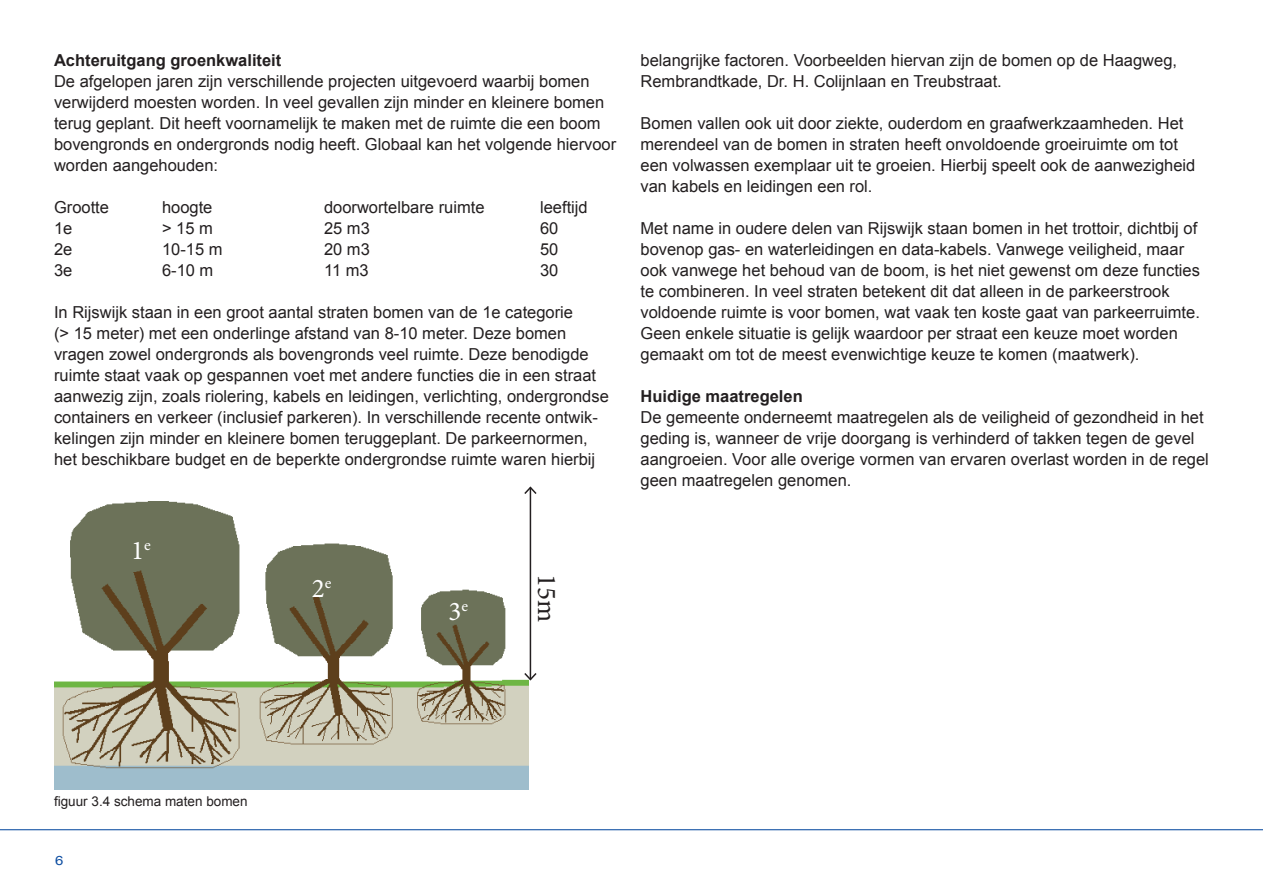
<style>
.page{position:relative;width:1263px;height:893px;background:#fff}
.page>*{position:absolute;margin:0;border:0;box-sizing:border-box;transform-origin:0 0}
.t1{font:27px "Minion Pro";color:#fff}
.t2{font:27px "Minion Pro";color:#231f20}
.Hoofdtekst{font:16.5px/21px "Arial";color:#231f20}
.kopje_bold_11pt{font:700 16.5px "Arial";color:#231f20}
.bijschrift{font:13.5px "Arial";color:#231f20}
.t3{font:12.75px "Arial";color:#0c4da1;scale:1.18 1}
</style>
<div class="page">
<hr style="left:0;top:829px;width:1263px;height:1px;background:#0c4da1">
<img style="left:54px;top:502px;width:474px;height:288px">
<hr style="left:530px;top:487px;width:1px;height:192px;background:#231f20">
<svg style="left:524px;top:486px;width:13px;height:10px"></svg>
<svg style="left:523px;top:671px;width:14px;height:11px"></svg>
<p class="kopje_bold_11pt" style="left:54px;top:49px;width:229px">Achteruitgang groenkwaliteit</p>
<p class="Hoofdtekst" style="left:54px;top:70px;width:564px">De afgelopen jaren zijn verschillende projecten uitgevoerd waarbij bomen verwijderd moesten worden. In veel gevallen zijn minder en kleinere bomen terug geplant. Dit heeft voornamelijk te maken met de ruimte die een boom bovengronds en ondergronds nodig heeft. Globaal kan het volgende hiervoor worden aangehouden:</p>
<p class="Hoofdtekst" style="left:54px;top:196px;width:57px">Grootte</p>
<p class="Hoofdtekst" style="left:162px;top:196px;width:52px">hoogte</p>
<p class="Hoofdtekst" style="left:324px;top:196px;width:162px">doorwortelbare ruimte</p>
<p class="Hoofdtekst" style="left:540px;top:196px;width:49px">leeftijd</p>
<p class="Hoofdtekst" style="left:54px;top:217px;width:20px">1e</p>
<p class="Hoofdtekst" style="left:162px;top:217px;width:52px">&gt; 15 m</p>
<p class="Hoofdtekst" style="left:324px;top:217px;width:47px">25 m3</p>
<p class="Hoofdtekst" style="left:540px;top:217px;width:20px">60</p>
<p class="Hoofdtekst" style="left:54px;top:238px;width:20px">2e</p>
<p class="Hoofdtekst" style="left:162px;top:238px;width:62px">10-15 m</p>
<p class="Hoofdtekst" style="left:324px;top:238px;width:47px">20 m3</p>
<p class="Hoofdtekst" style="left:540px;top:238px;width:20px">50</p>
<p class="Hoofdtekst" style="left:54px;top:259px;width:20px">3e</p>
<p class="Hoofdtekst" style="left:162px;top:259px;width:53px">6-10 m</p>
<p class="Hoofdtekst" style="left:324px;top:259px;width:46px">11 m3</p>
<p class="Hoofdtekst" style="left:540px;top:259px;width:20px">30</p>
<p class="Hoofdtekst" style="left:54px;top:301px;width:556px">In Rijswijk staan in een groot aantal straten bomen van de 1e categorie<br>(&gt; 15 meter) met een onderlinge afstand van 8-10 meter. Deze bomen vragen zowel ondergronds als bovengronds veel ruimte. Deze benodigde ruimte staat vaak op gespannen voet met andere functies die in een straat aanwezig zijn, zoals riolering, kabels en leidingen, verlichting, ondergrondse containers en verkeer (inclusief parkeren). In verschillende recente ontwik&shy;kelingen zijn minder en kleinere bomen teruggeplant. De parkeernormen, het beschikbare budget en de beperkte ondergrondse ruimte waren hierbij</p>
<p class="t1" style="left:131px;top:532px;width:21px">1<sup>e</sup></p>
<p class="t1" style="left:312px;top:570px;width:21px">2<sup>e</sup></p>
<p class="t2" style="left:565px;top:574px;width:50px;rotate:90deg">15m</p>
<p class="t1" style="left:449px;top:594px;width:21px">3<sup>e</sup></p>
<p class="Hoofdtekst" style="left:640px;top:50px;width:538px">belangrijke factoren. Voorbeelden hiervan zijn de bomen op de Haagweg,<br>Rembrandtkade, Dr. H. Colijnlaan en Treubstraat.</p>
<p class="Hoofdtekst" style="left:640px;top:113px;width:556px">Bomen vallen ook uit door ziekte, ouderdom en graafwerkzaamheden. Het merendeel van de bomen in straten heeft onvoldoende groeiruimte om tot een volwassen exemplaar uit te groeien. Hierbij speelt ook de aanwezigheid van kabels en leidingen een rol.</p>
<p class="Hoofdtekst" style="left:640px;top:218px;width:561px">Met name in oudere delen van Rijswijk staan bomen in het trottoir, dichtbij of bovenop gas- en waterleidingen en data-kabels. Vanwege veiligheid, maar ook vanwege het behoud van de boom, is het niet gewenst om deze functies te combineren. In veel straten betekent dit dat alleen in de parkeerstrook voldoende ruimte is voor bomen, wat vaak ten koste gaat van parkeerruimte.<br>Geen enkele situatie is gelijk waardoor per straat een keuze moet worden gemaakt om tot de meest evenwichtige keuze te komen (maatwerk).</p>
<p class="kopje_bold_11pt" style="left:640px;top:385px;width:164px">Huidige maatregelen</p>
<p class="Hoofdtekst" style="left:640px;top:407px;width:570px">De gemeente onderneemt maatregelen als de veiligheid of gezondheid in het geding is, wanneer de vrije doorgang is verhinderd of takken tegen de gevel aangroeien. Voor alle overige vormen van ervaren overlast worden in de regel geen maatregelen genomen.</p>
<p class="bijschrift" style="left:54px;top:792px;width:195px">figuur 3.4 schema maten bomen</p>
<p class="t3" style="left:55px;top:852px;width:9px">6</p>
</div>
